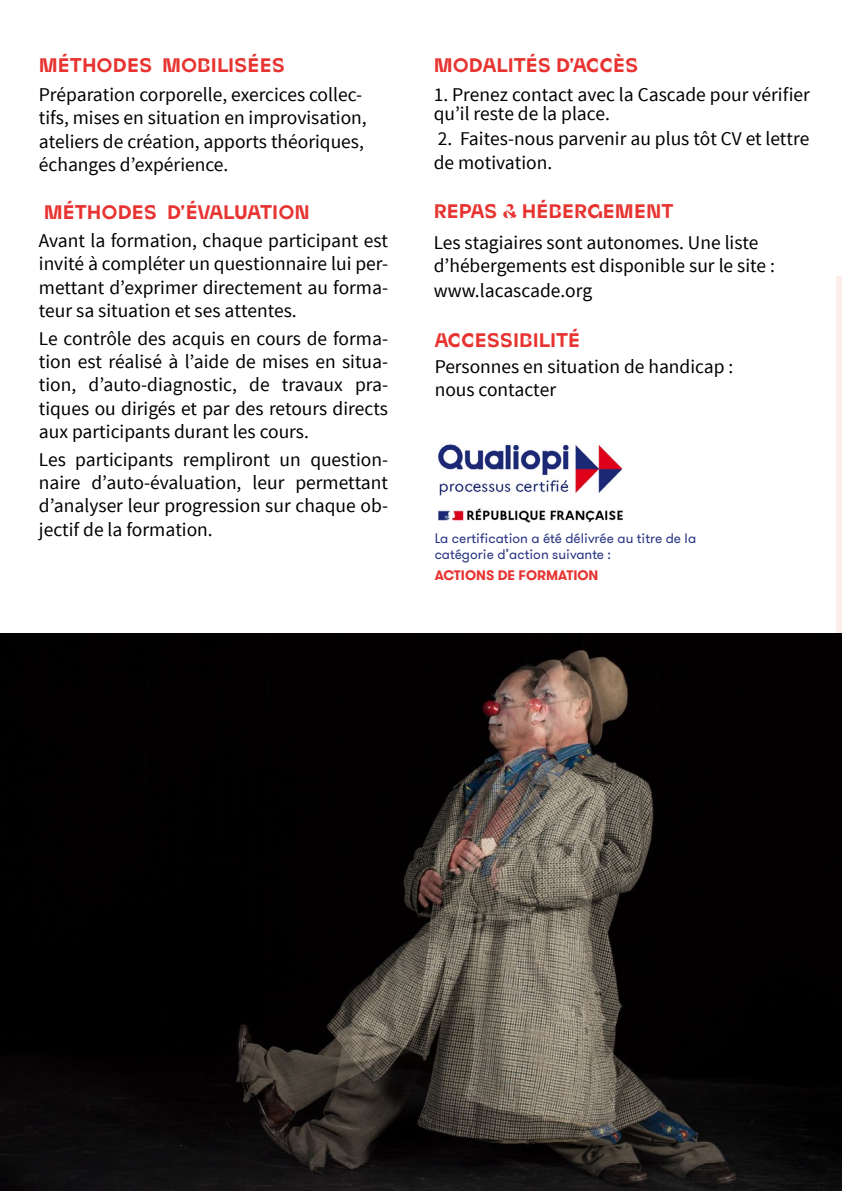
<style>
.page{position:relative;width:842px;height:1191px;background:#fff}
.page>*{position:absolute;margin:0;border:0;box-sizing:border-box;transform-origin:0 0}
.t1{font:19.4px/23.4px "Source Sans Pro";color:#000}
.t2{font:19.4px "CSTMXPRMNTL01";color:#e73431}
.t3{font:13.8px/16.6px "GT Walsheim";color:#283583}
.t4{font:700 13.8px "GT Walsheim";color:#e73431}
</style>
<div class="page">
<div style="left:836px;top:276px;width:6px;height:915px;background:#feeee9"></div>
<img style="left:0;top:633px;width:842px;height:558px">
<img style="left:438px;top:444px;width:185px;height:79px">
<p class="t2" style="left:39px;top:52px;width:248px">MÉTHODES MOBILISÉES</p>
<p class="t1" style="left:39px;top:83px;width:329px">Préparation corporelle, exercices collec&shy;tifs, mises en situation en improvisation, ateliers de création, apports théoriques, échanges d’expérience.</p>
<p class="t2" style="left:44px;top:199px;width:268px">MÉTHODES D’ÉVALUATION</p>
<p class="t1" style="left:39px;top:229px;width:351px;text-align:justify">Avant la formation, chaque participant est invité à compléter un questionnaire lui per&shy;mettant d’exprimer directement au forma&shy;teur sa situation et ses attentes.</p>
<p class="t1" style="left:39px;top:327px;width:351px;text-align:justify">Le contrôle des acquis en cours de forma&shy;tion est réalisé à l’aide de mises en situa&shy;tion, d’auto-diagnostic, de travaux pra&shy;tiques ou dirigés et par des retours directs aux participants durant les cours.</p>
<p class="t1" style="left:39px;top:448px;width:351px;text-align:justify">Les participants rempliront un question&shy;naire d’auto-évaluation, leur permettant d’analyser leur progression sur chaque ob&shy;jectif de la formation.</p>
<p class="t2" style="left:434px;top:51px;width:206px">MODALITÉS D’ACCÈS</p>
<p class="t1" style="left:434px;top:85px;width:378px;line-height:19.4px">1. Prenez contact avec la Cascade pour vérifier qu’il reste de la place.</p>
<p class="t1" style="left:434px;top:127px;width:377px">2. Faites-nous parvenir au plus tôt CV et lettre de motivation.</p>
<p class="t2" style="left:434px;top:197px;width:241px">REPAS &amp; HÉBERGEMENT</p>
<p class="t1" style="left:434px;top:230px;width:343px;line-height:24px">Les stagiaires sont autonomes. Une liste d’hébergements est disponible sur le site : www.lacascade.org</p>
<p class="t2" style="left:435px;top:326px;width:147px">ACCESSIBILITÉ</p>
<p class="t1" style="left:435px;top:355px;width:300px">Personnes en situation de handicap : nous contacter</p>
<p class="t3" style="left:435px;top:530px;width:263px">La certification a été délivrée au titre de la catégorie d’action suivante :</p>
<p class="t4" style="left:435px;top:566px;width:165px">ACTIONS DE FORMATION</p>
</div>
